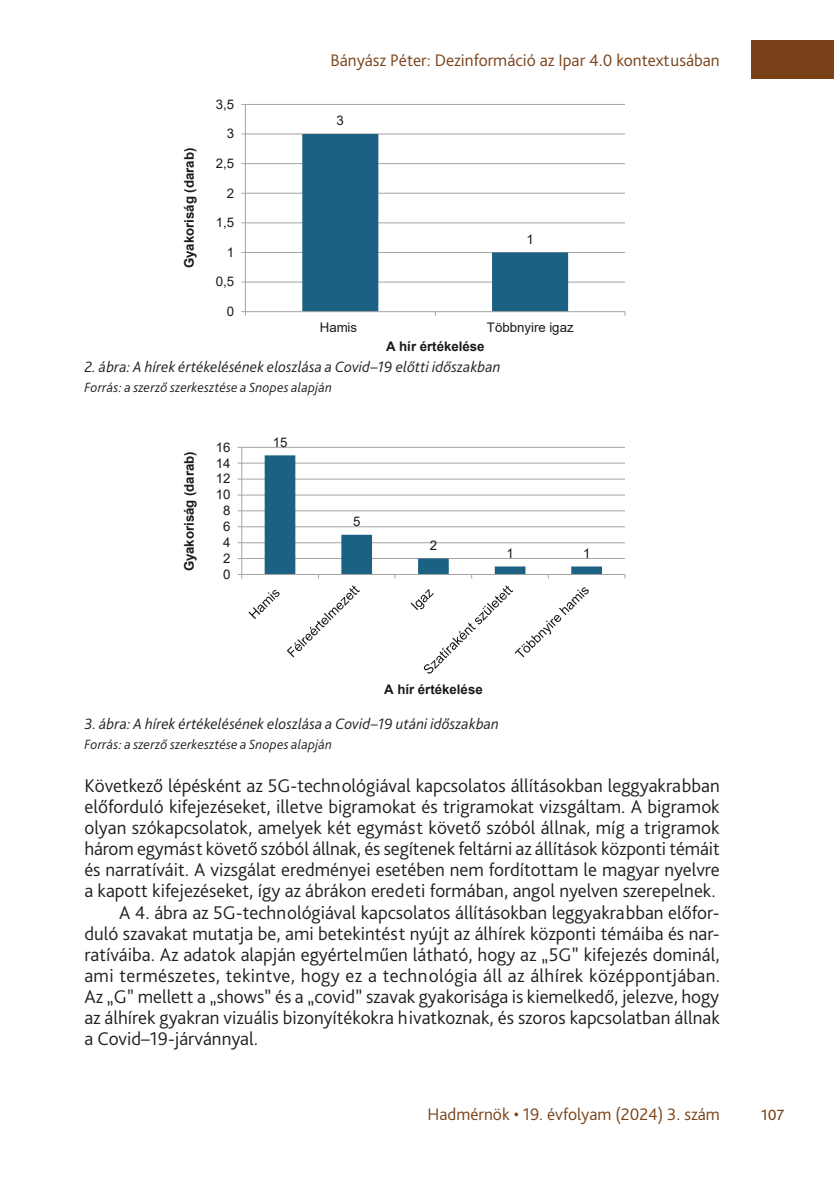
<style>
.page{position:relative;width:834px;height:1181px;background:#fff}
.page>*{position:absolute;margin:0;border:0;box-sizing:border-box;transform-origin:0 0}
._3_szövegtörzs{font:300 19.25px/21px "Bliss Pro";color:#231f20;text-align:justify}
._3_1_első_bekezdés{font:300 19.25px/21px "Bliss Pro";color:#231f20;text-align:justify}
.t1{font:300 19.25px "Bliss Pro";color:#784118}
.t2{font:300 17.5px "Bliss Pro";color:#784118}
._8_Ábra__képalárás{font:italic 300 15.75px "Bliss Pro";letter-spacing:.01em;color:#231f20}
._8_ábra_forrás{font:italic 300 14px "Bliss Pro";letter-spacing:.015em;color:#231f20}
.t3{font:700 13.3px "Arial";color:#1a1a19}
.t4{font:13.3px "Arial";color:#1a1a19}
</style>
<div class="page">
<div style="left:750px;top:41px;width:83px;height:38px;background:#784118"></div>
<hr style="left:245px;top:282px;width:380px;height:1px;background:#a4a4a3">
<hr style="left:245px;top:252px;width:380px;height:1px;background:#a4a4a3">
<hr style="left:245px;top:222px;width:380px;height:1px;background:#a4a4a3">
<hr style="left:245px;top:193px;width:380px;height:1px;background:#a4a4a3">
<hr style="left:245px;top:163px;width:380px;height:1px;background:#a4a4a3">
<hr style="left:245px;top:134px;width:380px;height:1px;background:#a4a4a3">
<hr style="left:245px;top:104px;width:380px;height:1px;background:#a4a4a3">
<svg style="left:302px;top:134px;width:266px;height:177px"></svg>
<hr style="left:245px;top:104px;width:1px;height:208px;background:#a4a4a3">
<hr style="left:245px;top:311px;width:380px;height:1px;background:#a4a4a3">
<hr style="left:242px;top:558px;width:383px;height:1px;background:#a4a4a3">
<hr style="left:242px;top:542px;width:383px;height:1px;background:#a4a4a3">
<hr style="left:242px;top:526px;width:383px;height:1px;background:#a4a4a3">
<hr style="left:242px;top:510px;width:383px;height:1px;background:#a4a4a3">
<hr style="left:242px;top:495px;width:383px;height:1px;background:#a4a4a3">
<hr style="left:242px;top:479px;width:383px;height:1px;background:#a4a4a3">
<hr style="left:242px;top:463px;width:383px;height:1px;background:#a4a4a3">
<hr style="left:242px;top:447px;width:383px;height:1px;background:#a4a4a3">
<svg style="left:264px;top:455px;width:338px;height:119px"></svg>
<hr style="left:241px;top:447px;width:1px;height:127px;background:#a4a4a3">
<hr style="left:242px;top:574px;width:383px;height:1px;background:#a4a4a3">
<svg style="left:248px;top:590px;width:31px;height:29px"></svg>
<svg style="left:287px;top:585px;width:73px;height:72px"></svg>
<svg style="left:410px;top:585px;width:178px;height:88px"></svg>
<p class="t3" style="left:180px;top:268px;width:122px;rotate:-90deg">Gyakoriság (darab)</p>
<p class="t4" style="left:216px;top:95px;width:20px">3,5</p>
<p class="t4" style="left:227px;top:124px;width:9px">3</p>
<p class="t4" style="left:216px;top:154px;width:20px">2,5</p>
<p class="t4" style="left:227px;top:184px;width:9px">2</p>
<p class="t4" style="left:216px;top:213px;width:20px">1,5</p>
<p class="t4" style="left:227px;top:243px;width:9px">1</p>
<p class="t4" style="left:216px;top:272px;width:20px">0,5</p>
<p class="t4" style="left:227px;top:302px;width:9px">0</p>
<p class="t2" style="left:330px;top:49px;width:391px">Bányász Péter: Dezinformáció az Ipar 4.0 kontextusában</p>
<p class="t4" style="left:336px;top:112px;width:9px">3</p>
<p class="t4" style="left:526px;top:230px;width:9px">1</p>
<p class="t4" style="left:320px;top:318px;width:39px">Hamis</p>
<p class="t4" style="left:487px;top:318px;width:88px">Többnyire igaz</p>
<p class="t3" style="left:386px;top:337px;width:100px">A hír értékelése</p>
<p class="_8_Ábra__képalárás" style="left:84px;top:357px;width:417px">2. ábra: A hírek értékelésének eloszlása a Covid–19 előtti időszakban</p>
<p class="_8_ábra_forrás" style="left:84px;top:379px;width:249px">Forrás: a szerző szerkesztése a Snopes alapján</p>
<p class="t3" style="left:180px;top:571px;width:122px;rotate:-90deg">Gyakoriság (darab)</p>
<p class="t4" style="left:216px;top:438px;width:16px">16</p>
<p class="t4" style="left:216px;top:454px;width:16px">14</p>
<p class="t4" style="left:216px;top:469px;width:16px">12</p>
<p class="t4" style="left:216px;top:485px;width:16px">10</p>
<p class="t4" style="left:223px;top:501px;width:9px">8</p>
<p class="t4" style="left:223px;top:517px;width:9px">6</p>
<p class="t4" style="left:223px;top:533px;width:9px">4</p>
<p class="t4" style="left:223px;top:549px;width:9px">2</p>
<p class="t4" style="left:223px;top:565px;width:9px">0</p>
<p class="t4" style="left:273px;top:433px;width:16px">15</p>
<p class="t4" style="left:353px;top:512px;width:9px">5</p>
<p class="t4" style="left:429px;top:536px;width:9px">2</p>
<p class="t4" style="left:506px;top:544px;width:9px">1</p>
<p class="t4" style="left:583px;top:544px;width:9px">1</p>
<p class="t3" style="left:384px;top:679px;width:100px">A hír értékelése</p>
<p class="_8_Ábra__képalárás" style="left:84px;top:714px;width:416px">3. ábra: A hírek értékelésének eloszlása a Covid–19 utáni időszakban</p>
<p class="_8_ábra_forrás" style="left:84px;top:736px;width:249px">Forrás: a szerző szerkesztése a Snopes alapján</p>
<p class="_3_1_első_bekezdés" style="left:84px;top:775px;width:636px">Következő lépésként az -5G-technológiával kapcsolatos állításokban leggyakrabban előforduló kifejezéseket, illetve bigramokat és trigramokat vizsgáltam. A bigramok olyan szókapcsolatok, amelyek két egymást követő szóból állnak, míg a trigramok három egymást követő szóból állnak, és segítenek feltárni az állítások központi témáit és narratíváit. A vizsgálat eredményei esetében nem fordítottam le magyar nyelvre a kapott kifejezéseket, így az ábrákon eredeti formában, angol nyelven szerepelnek.</p>
<p class="_3_szövegtörzs" style="left:84px;top:901px;width:637px;text-indent:35px">A 4. ábra az -5G-technológiával kapcsolatos állításokban leggyakrabban előfor&shy;duló szavakat mutatja be, ami betekintést nyújt az álhírek központi témáiba és nar&shy;ratíváiba. Az adatok alapján egyértelműen látható, hogy az „5G” kifejezés dominál, ami természetes, tekintve, hogy ez a technológia áll az álhírek középpontjában.<br>Az „G” mellett a „shows” és a „covid” szavak gyakorisága is kiemelkedő, jelezve, hogy az álhírek gyakran vizuális bizonyítékokra hivatkoznak, és szoros kapcsolatban állnak a Covid–19-járvánnyal.</p>
<p class="t2" style="left:427px;top:1103px;width:294px">Hadmérnök • 19. évfolyam (2024) 3. szám</p>
<p class="t1" style="left:760px;top:1102px;width:25px">107</p>
</div>
